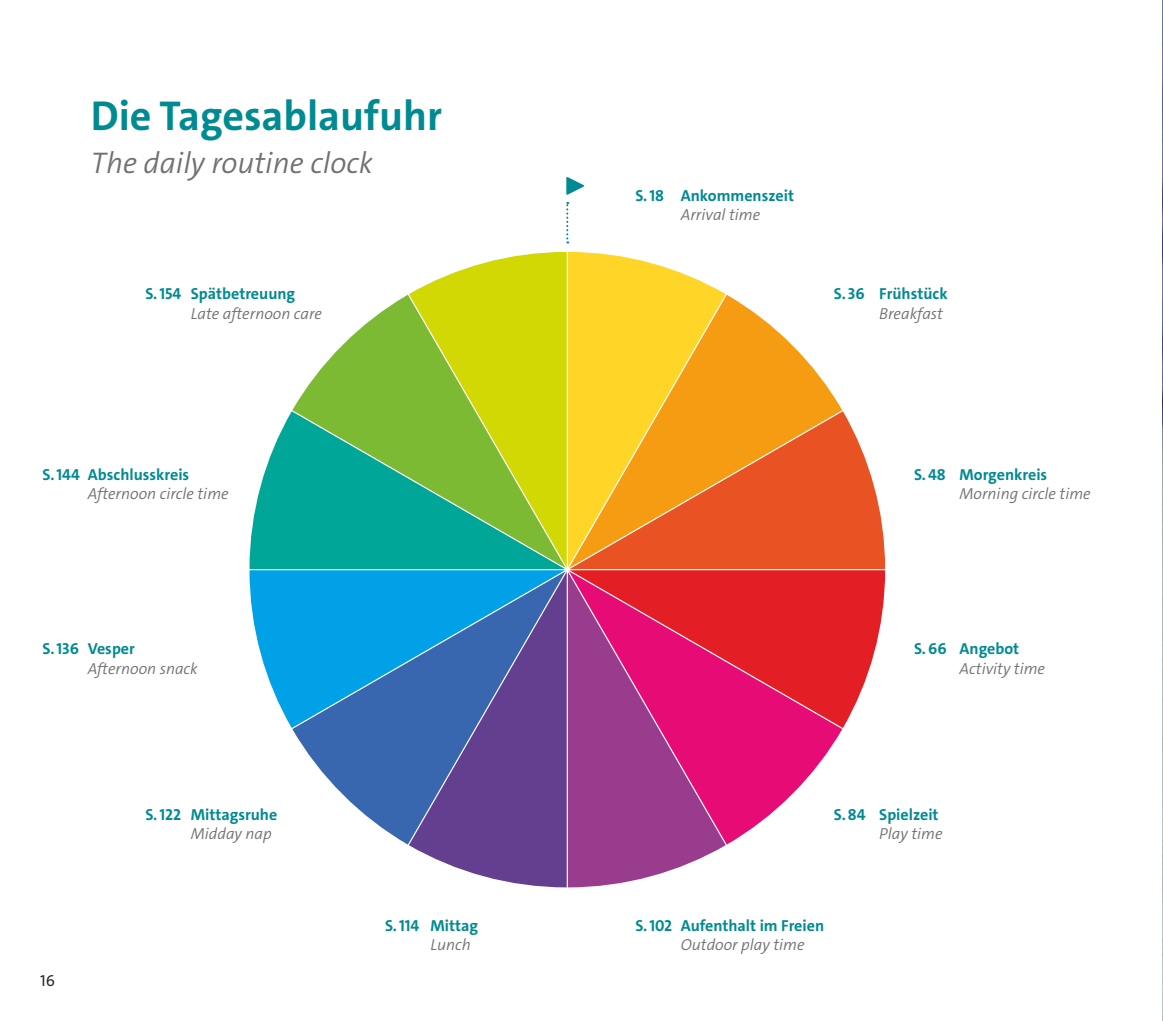
<style>
.page{position:relative;width:1163px;height:1021px;background:#fff}
.page>*{position:absolute;margin:0;border:0;box-sizing:border-box;transform-origin:0 0}
.t1{font:700 42px "The Sans C4 s";color:#008a92}
.t2{font:italic 300 30px "The Sans C4 s";color:#707271}
.t3{font:700 16px "The Sans C4 s";color:#008a92}
.t4{font:italic 300 16px "The Sans C4 s";color:#707271}
.t5{font:16px "The Sans C4 s";color:#292b2a}
</style>
<div class="page">
<img style="left:1162px;top:0;width:1px;height:1020px">
<svg style="left:569px;top:570px;width:316px;height:158px;fill:#e31f25"></svg>
<svg style="left:570px;top:411px;width:315px;height:158px;fill:#e95222"></svg>
<svg style="left:568px;top:252px;width:157px;height:315px;fill:#ffd627"></svg>
<svg style="left:409px;top:252px;width:157px;height:314px;fill:#d2d803"></svg>
<svg style="left:249px;top:411px;width:316px;height:158px;fill:#00a798"></svg>
<svg style="left:249px;top:570px;width:316px;height:158px;fill:#00a1e6"></svg>
<svg style="left:409px;top:572px;width:157px;height:315px;fill:#643e8f"></svg>
<svg style="left:568px;top:572px;width:157px;height:315px;fill:#9a3c8d"></svg>
<svg style="left:569px;top:571px;width:273px;height:273px;background:#d13270"></svg>
<svg style="left:292px;top:571px;width:273px;height:273px;background:#4479bc"></svg>
<svg style="left:292px;top:295px;width:273px;height:273px;background:#7bc254"></svg>
<svg style="left:569px;top:295px;width:273px;height:273px;background:#f59f2f"></svg>
<svg style="left:566px;top:202px;width:2px;height:41px"></svg>
<svg style="left:566px;top:177px;width:19px;height:18px"></svg>
<h1 class="t1" style="left:91px;top:100px;width:352px">Die Tagesablaufuhr</h1>
<h2 class="t2" style="left:91px;top:151px;width:283px">The daily routine clock</h2>
<p class="t3" style="left:635px;top:189px;width:30px">S. 18</p>
<p class="t3" style="left:680px;top:189px;width:115px">Ankommenszeit</p>
<p class="t4" style="left:680px;top:208px;width:81px">Arrival time</p>
<p class="t3" style="left:145px;top:288px;width:38px">S. 154</p>
<p class="t3" style="left:191px;top:288px;width:106px">Spätbetreuung</p>
<p class="t3" style="left:833px;top:288px;width:32px">S. 36</p>
<p class="t4" style="left:191px;top:307px;width:133px">Late afternoon care</p>
<p class="t3" style="left:879px;top:288px;width:70px">Frühstück</p>
<p class="t4" style="left:879px;top:307px;width:65px">Breakfast</p>
<p class="t3" style="left:43px;top:468px;width:39px">S. 144</p>
<p class="t3" style="left:959px;top:468px;width:89px">Morgenkreis</p>
<p class="t4" style="left:959px;top:487px;width:133px">Morning circle time</p>
<p class="t3" style="left:88px;top:468px;width:103px">Abschlusskreis</p>
<p class="t4" style="left:88px;top:487px;width:142px">Afternoon circle time</p>
<p class="t3" style="left:914px;top:468px;width:33px">S. 48</p>
<p class="t3" style="left:42px;top:643px;width:38px">S. 136</p>
<p class="t3" style="left:88px;top:643px;width:48px">Vesper</p>
<p class="t3" style="left:914px;top:643px;width:34px">S. 66</p>
<p class="t4" style="left:88px;top:662px;width:111px">Afternoon snack</p>
<p class="t3" style="left:959px;top:643px;width:61px">Angebot</p>
<p class="t4" style="left:959px;top:662px;width:87px">Activity time</p>
<p class="t5" style="left:40px;top:970px;width:16px">16</p>
<p class="t3" style="left:145px;top:808px;width:37px">S. 122</p>
<p class="t3" style="left:191px;top:808px;width:88px">Mittagsruhe</p>
<p class="t3" style="left:833px;top:808px;width:33px">S. 84</p>
<p class="t4" style="left:191px;top:828px;width:82px">Midday nap</p>
<p class="t3" style="left:879px;top:808px;width:61px">Spielzeit</p>
<p class="t4" style="left:879px;top:828px;width:65px">Play time</p>
<p class="t3" style="left:385px;top:919px;width:36px">S. 114</p>
<p class="t3" style="left:430px;top:919px;width:49px">Mittag</p>
<p class="t3" style="left:635px;top:919px;width:38px">S. 102</p>
<p class="t4" style="left:430px;top:938px;width:42px">Lunch</p>
<p class="t3" style="left:680px;top:919px;width:145px">Aufenthalt im Freien</p>
<p class="t4" style="left:680px;top:938px;width:125px">Outdoor play time</p>
</div>
